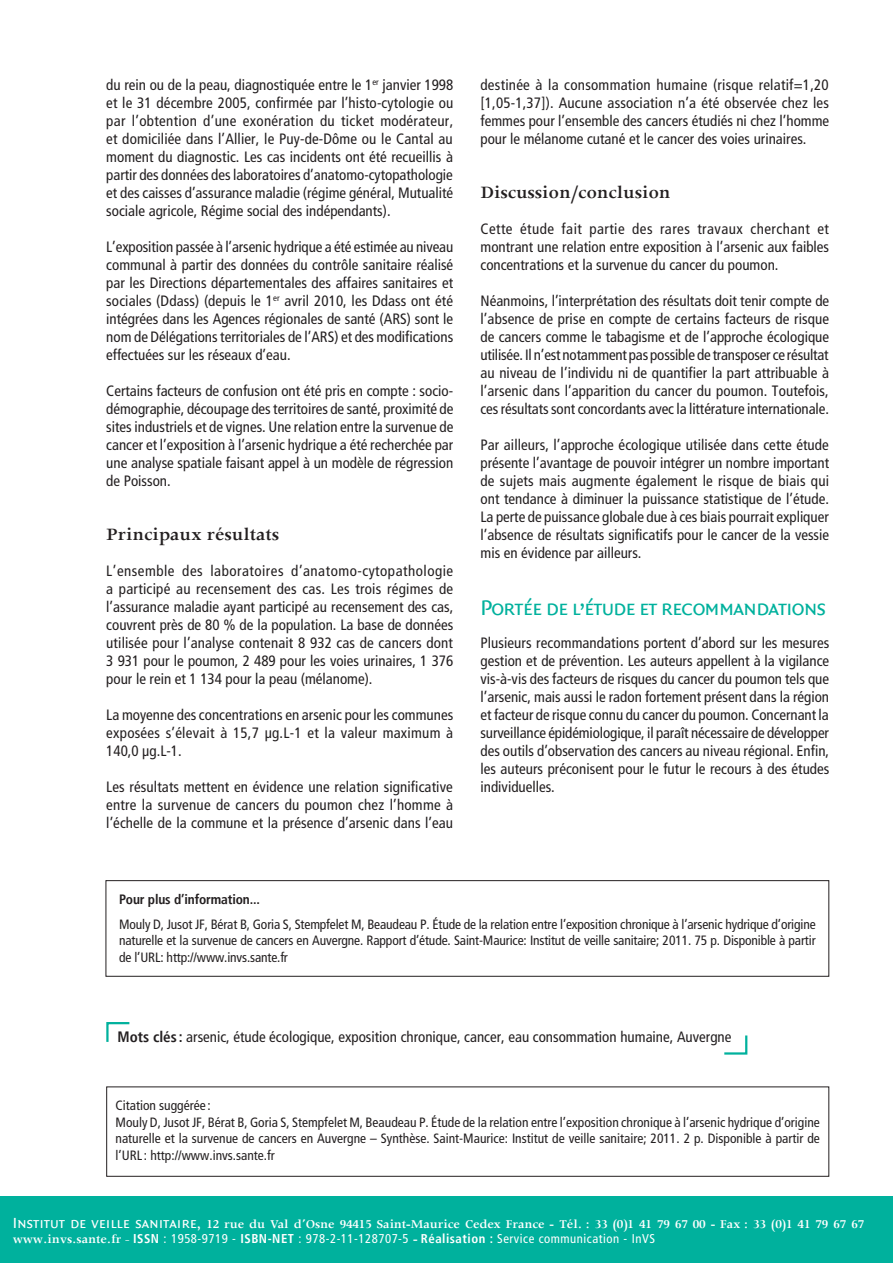
<style>
.page{position:relative;width:893px;height:1263px;background:#fff}
.page>*{position:absolute;margin:0;border:0;box-sizing:border-box;transform-origin:0 0}
.t1{font:22.5px "Quadraat Sans Caps";letter-spacing:-.04em;color:#00b19d}
.t2{font:600 19.5px "Apollo";color:#231f20}
.t3{font:condensed 15px/18px "Frutiger";color:#231f20;text-align:justify}
.t4{font:condensed 13.5px/16.5px "Frutiger";color:#231f20}
.t5{font:600 13.5px "Apollo";letter-spacing:-.005em;color:#fff}
.t6{font:700 condensed 13.5px "Frutiger";letter-spacing:-.01em;color:#231f20}
.t7{font:condensed 12.75px "Frutiger";letter-spacing:.04em;color:#fff}
.s1{font-weight:700}
.s2{font-family:"Quadraat Sans Caps";font-weight:400;font-size:15.75px}
.s3{font-family:"Quadraat Sans Caps";font-weight:400;font-size:15px}
.s4{font-family:"Apollo";font-weight:600;font-stretch:normal;font-size:13.5px}
.s5{font-family:"Apollo";font-stretch:normal;font-size:13.5px}
</style>
<div class="page">
<div style="left:0;top:1197px;width:893px;height:66px;background:#00b19d"></div>
<div style="left:106px;top:1086px;width:723px;height:91px;border:1px solid #231f20"></div>
<svg style="left:106px;top:1022px;width:24px;height:20px"></svg>
<svg style="left:724px;top:1035px;width:24px;height:20px"></svg>
<div style="left:106px;top:880px;width:723px;height:97px;border:1px solid #231f20"></div>
<p class="t3" style="left:106px;top:76px;width:349px">du rein ou de la peau, diagnostiquée entre le 1<sup>er</sup> janvier 1998 et le 31 décembre 2005, confirmée par l’histo-cytologie ou par l’obtention d’une exonération du ticket modérateur, et domiciliée dans l’Allier, le Puy-de-Dôme ou le Cantal au moment du diagnostic. Les cas incidents ont été recueillis à partir des données des laboratoires d’anatomo-cytopathologie et des caisses d’assurance maladie (régime général, Mutualité sociale agricole, Régime social des indépendants).</p>
<p class="t3" style="left:106px;top:238px;width:349px">L’exposition passée à l’arsenic hydrique a été estimée au niveau communal à partir des données du contrôle sanitaire réalisé par les Directions départementales des affaires sanitaires et sociales (Ddass) (depuis le 1<sup>er</sup> avril 2010, les Ddass ont été intégrées dans les Agences régionales de santé (ARS) sont le nom de Délégations territoriales de l’ARS) et des modifications effectuées sur les réseaux d’eau.</p>
<p class="t3" style="left:106px;top:382px;width:349px">Certains facteurs de confusion ont été pris en compte : socio&shy;démographie, découpage des territoires de santé, proximité de sites industriels et de vignes. Une relation entre la survenue de cancer et l’exposition à l’arsenic hydrique a été recherchée par une analyse spatiale faisant appel à un modèle de régression de Poisson.</p>
<h2 class="t2" style="left:106px;top:522px;width:174px">Principaux résultats</h2>
<p class="t3" style="left:106px;top:562px;width:348px">L’ensemble des laboratoires d’anatomo-cytopathologie a participé au recensement des cas. Les trois régimes de l’assurance maladie ayant participé au recensement des cas, couvrent près de 80 % de la population. La base de données utilisée pour l’analyse contenait 8 932 cas de cancers dont 3 931 pour le poumon, 2 489 pour les voies urinaires, 1 376 pour le rein et 1 134 pour la peau (mélanome).</p>
<p class="t3" style="left:106px;top:706px;width:348px">La moyenne des concentrations en arsenic pour les communes exposées s’élevait à 15,7 µg.L-1 et la valeur maximum à 140,0 µg.L-1.</p>
<p class="t3" style="left:106px;top:778px;width:348px">Les résultats mettent en évidence une relation significative entre la survenue de cancers du poumon chez l’homme à l’échelle de la commune et la présence d’arsenic dans l’eau</p>
<p class="t3" style="left:480px;top:76px;width:350px">destinée à la consommation humaine (risque relatif=1,20 [1,05-1,37]). Aucune association n’a été observée chez les femmes pour l’ensemble des cancers étudiés ni chez l’homme pour le mélanome cutané et le cancer des voies urinaires.</p>
<h2 class="t2" style="left:480px;top:180px;width:191px">Discussion/conclusion</h2>
<p class="t3" style="left:480px;top:220px;width:350px">Cette étude fait partie des rares travaux cherchant et montrant une relation entre exposition à l’arsenic aux faibles concentrations et la survenue du cancer du poumon.</p>
<p class="t3" style="left:480px;top:292px;width:350px">Néanmoins, l’interprétation des résultats doit tenir compte de l’absence de prise en compte de certains facteurs de risque de cancers comme le tabagisme et de l’approche écologique utilisée. Il n’est notamment pas possible de transposer ce résultat au niveau de l’individu ni de quantifier la part attribuable à l’arsenic dans l’apparition du cancer du poumon. Toutefois, ces résultats sont concordants avec la littérature internationale.</p>
<p class="t3" style="left:480px;top:436px;width:350px">Par ailleurs, l’approche écologique utilisée dans cette étude présente l’avantage de pouvoir intégrer un nombre important de sujets mais augmente également le risque de biais qui ont tendance à diminuer la puissance statistique de l’étude.<br>La perte de puissance globale due à ces biais pourrait expliquer l’absence de résultats significatifs pour le cancer de la vessie mis en évidence par ailleurs.</p>
<h1 class="t1" style="left:480px;top:595px;width:347px">Portée de l’étude et recommandations</h1>
<p class="t3" style="left:480px;top:634px;width:350px">Plusieurs recommandations portent d’abord sur les mesures gestion et de prévention. Les auteurs appellent à la vigilance vis-à-vis des facteurs de risques du cancer du poumon tels que l’arsenic, mais aussi le radon fortement présent dans la région et facteur de risque connu du cancer du poumon. Concernant la surveillance épidémiologique, il paraît nécessaire de développer des outils d’observation des cancers au niveau régional. Enfin, les auteurs préconisent pour le futur le recours à des études individuelles.</p>
<p class="t6" style="left:119px;top:891px;width:142px">Pour plus d’information...</p>
<p class="t4" style="left:119px;top:916px;width:698px;text-align:justify">Mouly D, Jusot JF, Bérat B, Goria S, Stempfelet M, Beaudeau P. Étude de la relation entre l’exposition chronique à l’arsenic hydrique d’origine naturelle et la survenue de cancers en Auvergne. Rapport d’étude. Saint-Maurice: Institut de veille sanitaire; 2011. 75 p. Disponible à partir de l’URL: http://www.invs.sante.fr</p>
<p class="t3" style="left:117px;top:1028px;width:615px"><span class="s1">Mots clés :</span> arsenic, étude écologique, exposition chronique, cancer, eau consommation humaine, Auvergne</p>
<p class="t4" style="left:116px;top:1097px;width:706px">Citation suggérée :<br>Mouly D, Jusot JF, Bérat B, Goria S, Stempfelet M, Beaudeau P. Étude de la relation entre l’exposition chronique à l’arsenic hydrique d’origine naturelle et la survenue de cancers en Auvergne – Synthèse. Saint-Maurice: Institut de veille sanitaire; 2011. 2 p. Disponible à partir de l’URL : http://www.invs.sante.fr</p>
<p class="t5" style="left:13px;top:1215px;width:853px"><span class="s2">Institut de veille sanitaire</span><span class="s3">,</span> 12 rue du Val d’Osne 94415 Saint-Maurice Cedex France - Tél. : 33 (0)1 41 79 67 00 - Fax : 33 (0)1 41 79 67 67</p>
<p class="t7" style="left:13px;top:1231px;width:644px"><span class="s4">www.invs.sante.fr</span> <span class="s5">-</span> <span class="s1">ISSN</span> : 1958-9719 - <span class="s1">ISBN-NET</span> : 978-2-11-128707-5 <span class="s4">-</span> <span class="s1">Réalisation :</span> Service communication - InVS</p>
</div>
